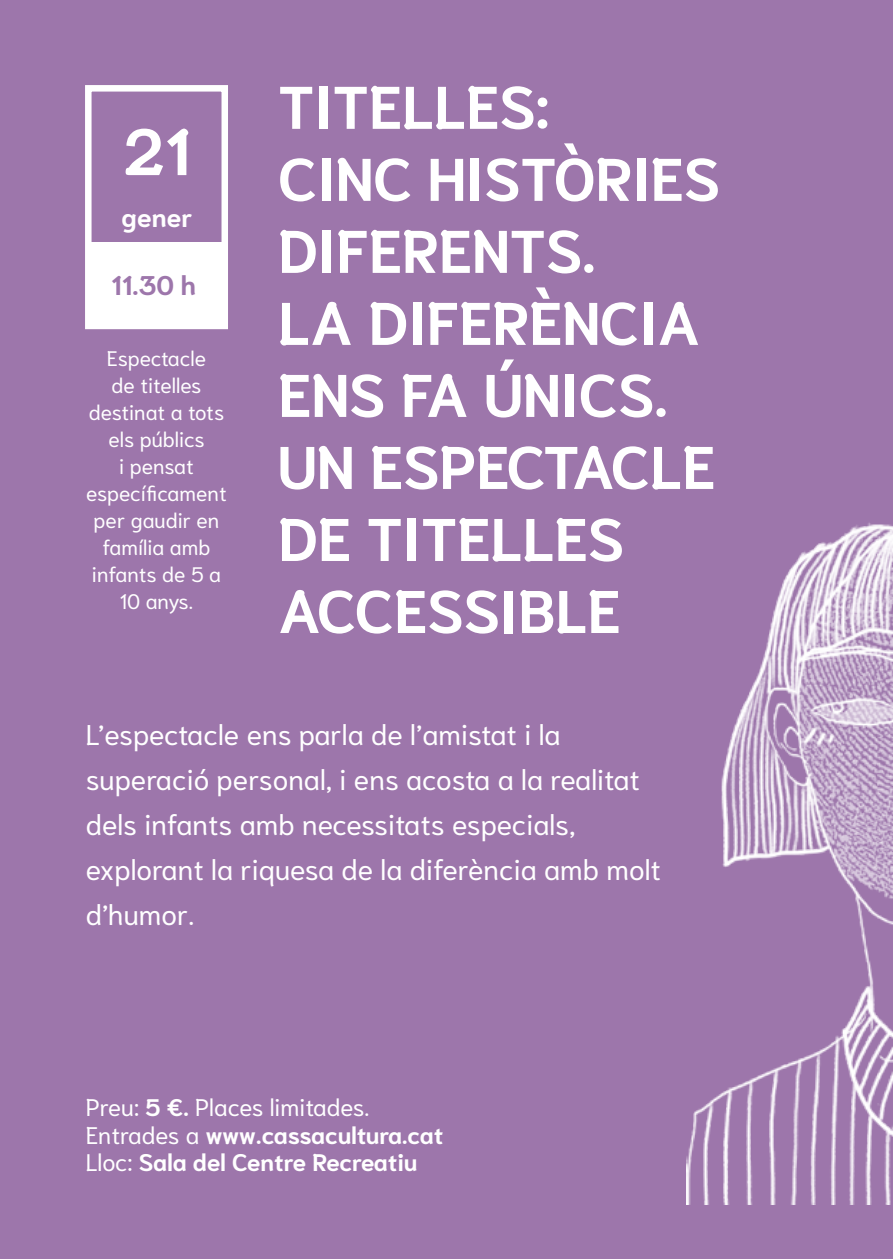
<style>
.page{position:relative;width:893px;height:1259px;background:#9d76ab}
.page>*{position:absolute;margin:0;border:0;box-sizing:border-box;transform-origin:0 0}
.t1{font:700 65.4px "Niramit";color:#fff}
.t2{font:700 60px/72px "Niramit";color:#fff}
.t3{font:28.5px/45px "Niramit";color:#fff}
.t4{font:700 27px "Niramit";color:#9d76ab}
.t5{font:700 26.1px "Niramit";color:#fff}
.t6{font:700 24px/27px "Niramit";color:#fff}
.t7{font:21px/27px "Niramit";color:#fff;text-align:center}
.s1{font-weight:400}
</style>
<div class="page">
<div style="left:85px;top:85px;width:143px;height:244px;border:7px solid #fff"></div>
<div style="left:88px;top:242px;width:137px;height:83px;background:#fff"></div>
<img style="left:686px;top:522px;width:207px;height:682px">
<h1 class="t1" style="left:123px;top:114px;width:69px">21</h1>
<p class="t5" style="left:122px;top:203px;width:72px">gener</p>
<p class="t4" style="left:112px;top:269px;width:86px">11.30 h</p>
<p class="t7" style="left:86px;top:345px;width:142px">Espectacle<br>de titelles destinat a tots els públics<br>i pensat específicament per gaudir en família amb infants de 5 a<br>10 anys.</p>
<h2 class="t2" style="left:278px;top:72px;width:443px">TITELLES:<br>CINC HISTÒRIES<br>DIFERENTS.<br>LA DIFERÈNCIA<br>ENS FA ÚNICS.<br>UN ESPECTACLE<br>DE TITELLES<br>ACCESSIBLE</h2>
<p class="t3" style="left:86px;top:712px;width:577px">L’espectacle ens parla de l’amistat i la superació personal, i ens acosta a la realitat dels infants amb necessitats especials, explorant la riquesa de la diferència amb molt d’humor.</p>
<p class="t6" style="left:86px;top:1094px;width:359px"><span class="s1">Preu:</span> 5 €. <span class="s1">Places limitades.<br>Entrades a</span> www.cassacultura.cat<br><span class="s1">Lloc:</span> Sala del Centre Recreatiu</p>
</div>
